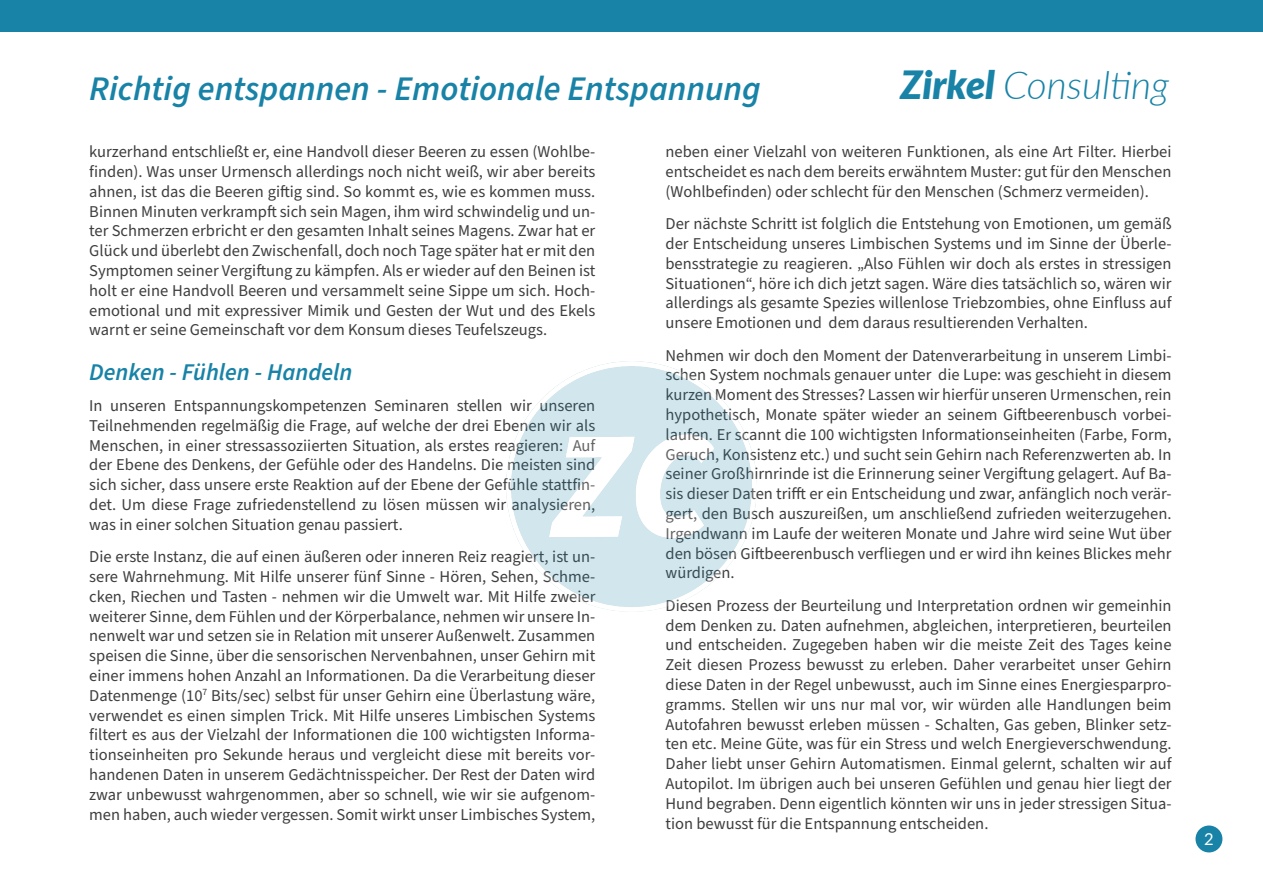
<style>
.page{position:relative;width:1263px;height:893px;background:#fff}
.page>*{position:absolute;margin:0;border:0;box-sizing:border-box;transform-origin:0 0}
.t1{font:italic 300 38.85px "Lato";color:#1883a7}
.t2{font:italic 600 34.5px "Source Sans Pro";color:#1883a7}
.t3{font:italic 600 24px "Source Sans Pro";color:#1883a7}
.t4{font:16.5px/19.8px "Source Sans Pro";color:#3e3e3f;text-align:justify}
.t5{font:16.5px "Lato";color:#fff}
.s1{font-weight:900}
</style>
<div class="page">
<div style="left:0;top:0;width:1263px;height:32px;background:#1883a7"></div>
<img style="left:506px;top:361px;width:251px;height:251px;border-radius:125px">
<div style="left:1195px;top:825px;width:27px;height:27px;background:#1883a7;border-radius:50%"></div>
<p class="t2" style="left:89px;top:65px;width:673px">Richtig entspannen - Emotionale Entspannung</p>
<p class="t1" style="left:900px;top:58px;width:270px"><span class="s1">Zirkel</span> Consulting</p>
<p class="t4" style="left:89px;top:142px;width:508px">kurzerhand entschließt er, eine Handvoll dieser Beeren zu essen (Wohlbe&shy;finden). Was unser Urmensch allerdings noch nicht weiß, wir aber bereits ahnen, ist das die Beeren giftig sind. So kommt es, wie es kommen muss.<br>Binnen Minuten verkrampft sich sein Magen, ihm wird schwindelig und un&shy;ter Schmerzen erbricht er den gesamten Inhalt seines Magens. Zwar hat er Glück und überlebt den Zwischenfall, doch noch Tage später hat er mit den Symptomen seiner Vergiftung zu kämpfen. Als er wieder auf den Beinen ist holt er eine Handvoll Beeren und versammelt seine Sippe um sich. Hoch&shy;emotional und mit expressiver Mimik und Gesten der Wut und des Ekels warnt er seine Gemeinschaft vor dem Konsum dieses Teufelszeugs.</p>
<p class="t3" style="left:89px;top:356px;width:265px">Denken - Fühlen - Handeln</p>
<p class="t4" style="left:89px;top:396px;width:508px">In unseren Entspannungskompetenzen Seminaren stellen wir unseren Teilnehmenden regelmäßig die Frage, auf welche der drei Ebenen wir als Menschen, in einer stressassoziierten Situation, als erstes reagieren: Auf der Ebene des Denkens, der Gefühle oder des Handelns. Die meisten sind sich sicher, dass unsere erste Reaktion auf der Ebene der Gefühle stattfin&shy;det. Um diese Frage zufriedenstellend zu lösen müssen wir analysieren, was in einer solchen Situation genau passiert.</p>
<p class="t4" style="left:89px;top:547px;width:508px">Die erste Instanz, die auf einen äußeren oder inneren Reiz reagiert, ist un&shy;sere Wahrnehmung. Mit Hilfe unserer fünf Sinne - Hören, Sehen, Schme&shy;cken, Riechen und Tasten - nehmen wir die Umwelt war. Mit Hilfe zweier weiterer Sinne, dem Fühlen und der Körperbalance, nehmen wir unsere In&shy;nenwelt war und setzen sie in Relation mit unserer Außenwelt. Zusammen speisen die Sinne, über die sensorischen Nervenbahnen, unser Gehirn mit einer immens hohen Anzahl an Informationen. Da die Verarbeitung dieser Datenmenge (10<sup>7</sup> Bits/sec) selbst für unser Gehirn eine Überlastung wäre, verwendet es einen simplen Trick. Mit Hilfe unseres Limbischen Systems filtert es aus der Vielzahl der Informationen die 100 wichtigsten Informa&shy;tionseinheiten pro Sekunde heraus und vergleicht diese mit bereits vor&shy;handenen Daten in unserem Gedächtnisspeicher. Der Rest der Daten wird zwar unbewusst wahrgenommen, aber so schnell, wie wir sie aufgenom&shy;men haben, auch wieder vergessen. Somit wirkt unser Limbisches System,</p>
<p class="t4" style="left:665px;top:142px;width:507px">neben einer Vielzahl von weiteren Funktionen, als eine Art Filter. Hierbei entscheidet es nach dem bereits erwähntem Muster: gut für den Menschen (Wohlbefinden) oder schlecht für den Menschen (Schmerz vermeiden).</p>
<p class="t4" style="left:665px;top:214px;width:508px">Der nächste Schritt ist folglich die Entstehung von Emotionen, um gemäß der Entscheidung unseres Limbischen Systems und im Sinne der Überle&shy;bensstrategie zu reagieren. „Also Fühlen wir doch als erstes in stressigen Situationen“, höre ich dich jetzt sagen. Wäre dies tatsächlich so, wären wir allerdings als gesamte Spezies willenlose Triebzombies, ohne Einfluss auf unsere Emotionen und dem daraus resultierenden Verhalten.</p>
<p class="t4" style="left:665px;top:346px;width:508px">Nehmen wir doch den Moment der Datenverarbeitung in unserem Limbi&shy;schen System nochmals genauer unter die Lupe: was geschieht in diesem kurzen Moment des Stresses? Lassen wir hierfür unseren Urmenschen, rein hypothetisch, Monate später wieder an seinem Giftbeerenbusch vorbei&shy;laufen. Er scannt die 100 wichtigsten Informationseinheiten (Farbe, Form, Geruch, Konsistenz etc.) und sucht sein Gehirn nach Referenzwerten ab. In seiner Großhirnrinde ist die Erinnerung seiner Vergiftung gelagert. Auf Ba&shy;sis dieser Daten trifft er ein Entscheidung und zwar, anfänglich noch verär&shy;gert, den Busch auszureißen, um anschließend zufrieden weiterzugehen.<br>Irgendwann im Laufe der weiteren Monate und Jahre wird seine Wut über den bösen Giftbeerenbusch verfliegen und er wird ihn keines Blickes mehr würdigen.</p>
<p class="t4" style="left:665px;top:596px;width:508px">Diesen Prozess der Beurteilung und Interpretation ordnen wir gemeinhin dem Denken zu. Daten aufnehmen, abgleichen, interpretieren, beurteilen und entscheiden. Zugegeben haben wir die meiste Zeit des Tages keine Zeit diesen Prozess bewusst zu erleben. Daher verarbeitet unser Gehirn diese Daten in der Regel unbewusst, auch im Sinne eines Energiesparpro&shy;gramms. Stellen wir uns nur mal vor, wir würden alle Handlungen beim Autofahren bewusst erleben müssen - Schalten, Gas geben, Blinker setz&shy;ten etc. Meine Güte, was für ein Stress und welch Energieverschwendung.<br>Daher liebt unser Gehirn Automatismen. Einmal gelernt, schalten wir auf Autopilot. Im übrigen auch bei unseren Gefühlen und genau hier liegt der Hund begraben. Denn eigentlich könnten wir uns in jeder stressigen Situa&shy;tion bewusst für die Entspannung entscheiden.</p>
<p class="t5" style="left:1204px;top:827px;width:11px">2</p>
</div>
